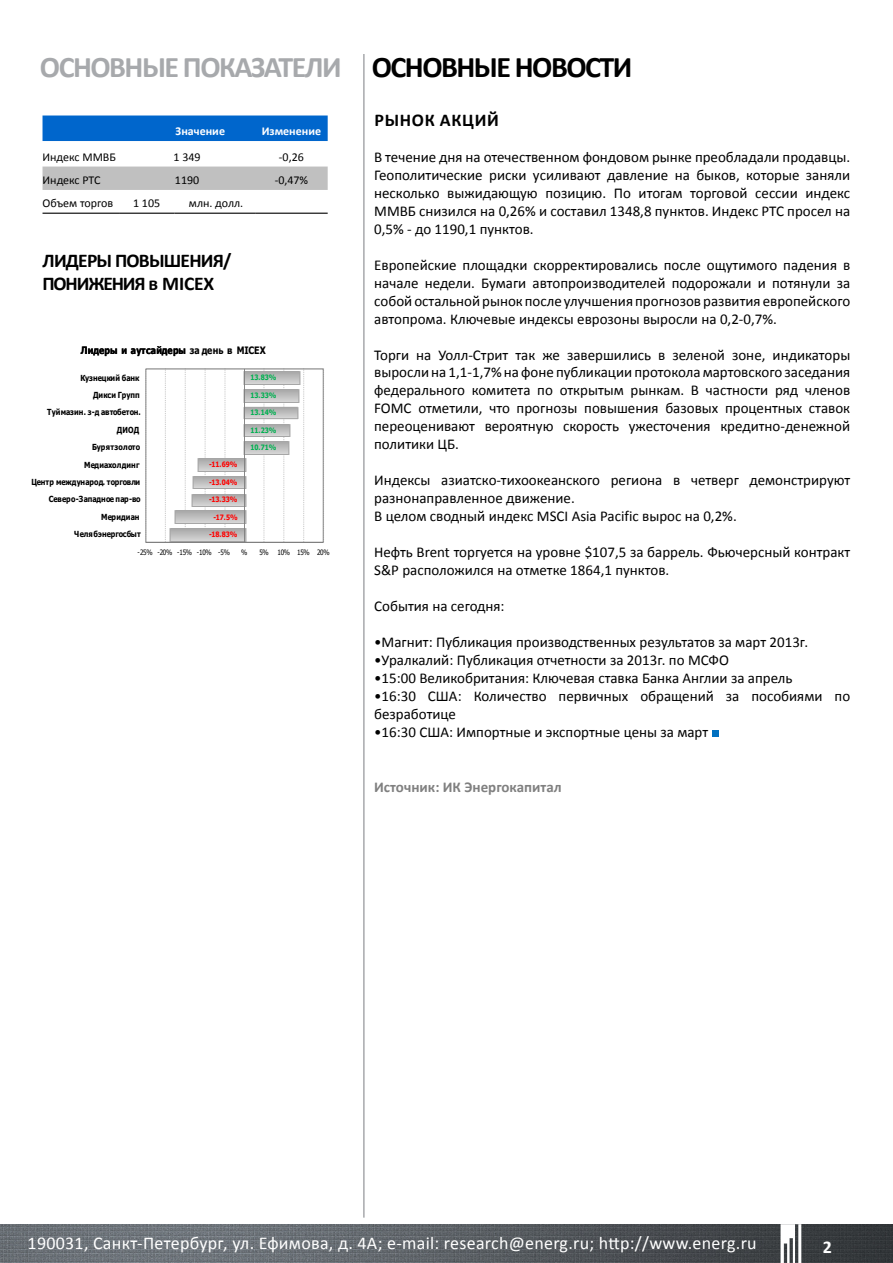
<style>
.page{position:relative;width:893px;height:1263px;background:#fff}
.page>*{position:absolute;margin:0;border:0;box-sizing:border-box;transform-origin:0 0}
.t1{font:700 30px "Calibri";letter-spacing:-.05em;color:#a7a9ac}
.t2{font:700 19.5px/23.4px "Calibri";letter-spacing:-.04em;color:#000}
.t3{font:18px "Calibri";letter-spacing:.015em;color:#fff}
.t4{font:700 18px "Calibri";color:#000}
.t5{font:700 18px "Calibri";color:#fff}
.t6{font:15px/18px "Calibri";color:#000;text-align:justify}
.t7{font:700 15px "Calibri";color:#808080}
.t8{font:12px "Calibri";color:#000}
.t9{font:700 12px "Calibri";color:#fff}
.t10{font:700 10.2px "Tahoma";letter-spacing:.01em;color:#000;scale:.86 1}
.t11{font:700 8.4px "Tahoma";letter-spacing:.015em;color:#000;scale:.86 1}
.t12{font:700 8.4px "Tahoma";letter-spacing:.035em;color:#000;scale:.86 1}
.t13{font:700 7.35px "Tahoma";letter-spacing:-.01em;color:#f00;scale:.86 1}
.t14{font:7.35px "Tahoma";letter-spacing:-.045em;color:#000;scale:.86 1}
.t15{font:700 7.35px "Tahoma";letter-spacing:-.01em;color:#00b050;scale:.86 1}
.s1{color:#000}
</style>
<div class="page">
<img style="left:0;top:1224px;width:893px;height:39px">
<hr style="left:363px;top:54px;width:2px;height:1163px;background:#a7a9ac">
<div style="left:712px;top:730px;width:6px;height:7px;background:#0070c0"></div>
<svg style="left:781px;top:1224px;width:20px;height:39px"></svg>
<div style="left:43px;top:116px;width:285px;height:25px;background:#06c"></div>
<div style="left:43px;top:167px;width:285px;height:23px;background:#c0c0c0"></div>
<hr style="left:43px;top:213px;width:76px;height:1px;background:#000">
<hr style="left:119px;top:213px;width:55px;height:1px;background:#000">
<hr style="left:174px;top:213px;width:81px;height:1px;background:#000">
<hr style="left:255px;top:213px;width:73px;height:1px;background:#000">
<svg style="left:165px;top:370px;width:1px;height:170px"></svg>
<svg style="left:185px;top:370px;width:1px;height:157px"></svg>
<svg style="left:283px;top:370px;width:1px;height:170px"></svg>
<svg style="left:303px;top:370px;width:1px;height:170px"></svg>
<div style="left:145px;top:368px;width:179px;height:175px;border:1px solid #7f7f7f"></div>
<svg style="left:205px;top:368px;width:6px;height:159px"></svg>
<svg style="left:217px;top:368px;width:9px;height:159px"></svg>
<svg style="left:264px;top:368px;width:9px;height:174px"></svg>
<img style="left:170px;top:528px;width:76px;height:14px">
<img style="left:174px;top:510px;width:72px;height:15px">
<img style="left:191px;top:493px;width:55px;height:14px">
<img style="left:193px;top:476px;width:53px;height:13px">
<img style="left:198px;top:458px;width:48px;height:15px">
<img style="left:245px;top:440px;width:44px;height:15px">
<img style="left:245px;top:424px;width:46px;height:14px">
<img style="left:245px;top:406px;width:54px;height:14px">
<img style="left:245px;top:388px;width:54px;height:15px">
<img style="left:245px;top:371px;width:56px;height:15px">
<hr style="left:146px;top:542px;width:177px;height:1px;background:#808080">
<hr style="left:244px;top:369px;width:1px;height:173px;background:#808080">
<h1 class="t1" style="left:40px;top:47px;width:594px">ОСНОВНЫЕ ПОКАЗАТЕЛИ <span class="s1">ОСНОВНЫЕ НОВОСТИ</span></h1>
<p class="t9" style="left:176px;top:123px;width:51px">Значение</p>
<p class="t9" style="left:262px;top:123px;width:61px">Изменение</p>
<p class="t8" style="left:43px;top:149px;width:75px">Индекс ММВБ</p>
<p class="t8" style="left:174px;top:149px;width:29px">1 349</p>
<p class="t8" style="left:279px;top:149px;width:26px">-0,26</p>
<p class="t8" style="left:43px;top:172px;width:59px">Индекс РТС</p>
<p class="t8" style="left:175px;top:172px;width:26px">1190</p>
<p class="t8" style="left:275px;top:172px;width:35px">-0,47%</p>
<p class="t8" style="left:43px;top:196px;width:72px">Объем торгов</p>
<p class="t8" style="left:133px;top:196px;width:29px">1 105</p>
<p class="t8" style="left:189px;top:196px;width:56px">млн. долл.</p>
<h2 class="t2" style="left:43px;top:248px;width:191px">ЛИДЕРЫ ПОВЫШЕНИЯ/<br>ПОНИЖЕНИЯ в MICEX</h2>
<p class="t10" style="left:81px;top:343px;width:217px">Лидеры и аутсайдеры за день в MICEX</p>
<p class="t11" style="left:80px;top:372px;width:70px">Кузнецкий банк</p>
<p class="t15" style="left:251px;top:373px;width:32px">13.83%</p>
<p class="t11" style="left:93px;top:389px;width:56px">Дикси Групп</p>
<p class="t15" style="left:251px;top:390px;width:32px">13.33%</p>
<p class="t11" style="left:47px;top:406px;width:110px">Туймазин. з-д автобетон.</p>
<p class="t15" style="left:251px;top:407px;width:32px">13.14%</p>
<p class="t11" style="left:117px;top:424px;width:27px">ДИОД</p>
<p class="t15" style="left:251px;top:425px;width:32px">11.23%</p>
<p class="t12" style="left:92px;top:441px;width:57px">Бурятзолото</p>
<p class="t15" style="left:251px;top:442px;width:32px">10.71%</p>
<p class="t11" style="left:84px;top:458px;width:66px">Медиахолдинг</p>
<p class="t13" style="left:209px;top:459px;width:34px">-11.69%</p>
<p class="t11" style="left:31px;top:476px;width:128px">Центр международ. торговли</p>
<p class="t13" style="left:209px;top:477px;width:34px">-13.04%</p>
<p class="t11" style="left:49px;top:493px;width:108px">Северо-Западное пар-во</p>
<p class="t13" style="left:209px;top:494px;width:34px">-13.33%</p>
<p class="t11" style="left:101px;top:511px;width:46px">Меридиан</p>
<p class="t13" style="left:213px;top:512px;width:30px">-17.5%</p>
<p class="t11" style="left:74px;top:528px;width:79px">Челябэнергосбыт</p>
<p class="t13" style="left:209px;top:529px;width:34px">-18.83%</p>
<p class="t14" style="left:138px;top:547px;width:109px">-25% -20% -15% -10% -5%</p>
<p class="t14" style="left:241px;top:547px;width:9px">%</p>
<p class="t14" style="left:259px;top:547px;width:83px">5% 10% 15% 20%</p>
<p class="t4" style="left:375px;top:109px;width:13px">рынок</p>
<p class="t4" style="left:440px;top:109px;width:13px">акций</p>
<p class="t6" style="left:374px;top:148px;width:478px">В течение дня на отечественном фондовом рынке преобладали продавцы.<br>Геополитические риски усиливают давление на быков, которые заняли несколько выжидающую позицию. По итогам торговой сессии индекс ММВБ снизился на 0,26% и составил 1348,8 пунктов. Индекс РТС просел на 0,5% - до 1190,1 пунктов.</p>
<p class="t6" style="left:374px;top:256px;width:478px">Европейские площадки скорректировались после ощутимого падения в начале недели. Бумаги автопроизводителей подорожали и потянули за собой остальной рынок после улучшения прогнозов развития европейского автопрома. Ключевые индексы еврозоны выросли на 0,2-0,7%.</p>
<p class="t6" style="left:374px;top:346px;width:478px">Торги на Уолл-Стрит так же завершились в зеленой зоне, индикаторы выросли на 1,1-1,7% на фоне публикации протокола мартовского заседания федерального комитета по открытым рынкам. В частности ряд членов FOMC отметили, что прогнозы повышения базовых процентных ставок переоценивают вероятную скорость ужесточения кредитно-денежной политики ЦБ.</p>
<p class="t6" style="left:374px;top:471px;width:478px;text-align:left">Индексы азиатско-тихоокеанского региона в четверг демонстрируют разнонаправленное движение.<br>В целом сводный индекс MSCI Asia Pacific вырос на 0,2%.</p>
<p class="t6" style="left:374px;top:543px;width:478px">Нефть Brent торгуется на уровне $107,5 за баррель. Фьючерсный контракт<br>S&amp;P расположился на отметке 1864,1 пунктов.</p>
<p class="t6" style="left:374px;top:597px;width:132px">События на сегодня:</p>
<p class="t6" style="left:374px;top:633px;width:435px">•Магнит: Публикация производственных результатов за март 2013г.</p>
<p class="t6" style="left:374px;top:651px;width:356px">•Уралкалий: Публикация отчетности за 2013г. по МСФО</p>
<p class="t6" style="left:374px;top:669px;width:420px">•15:00 Великобритания: Ключевая ставка Банка Англии за апрель</p>
<p class="t6" style="left:374px;top:687px;width:478px">•16:30 США: Количество первичных обращений за пособиями по безработице</p>
<p class="t6" style="left:374px;top:723px;width:336px">•16:30 США: Импортные и экспортные цены за март</p>
<p class="t7" style="left:374px;top:777px;width:189px">Источник: ИК Энергокапитал</p>
<p class="t3" style="left:28px;top:1232px;width:730px">190031, Санкт-Петербург, ул. Ефимова, д. 4А; e-mail: research@energ.ru; http://www.energ.ru</p>
<p class="t5" style="left:823px;top:1235px;width:11px">2</p>
</div>
